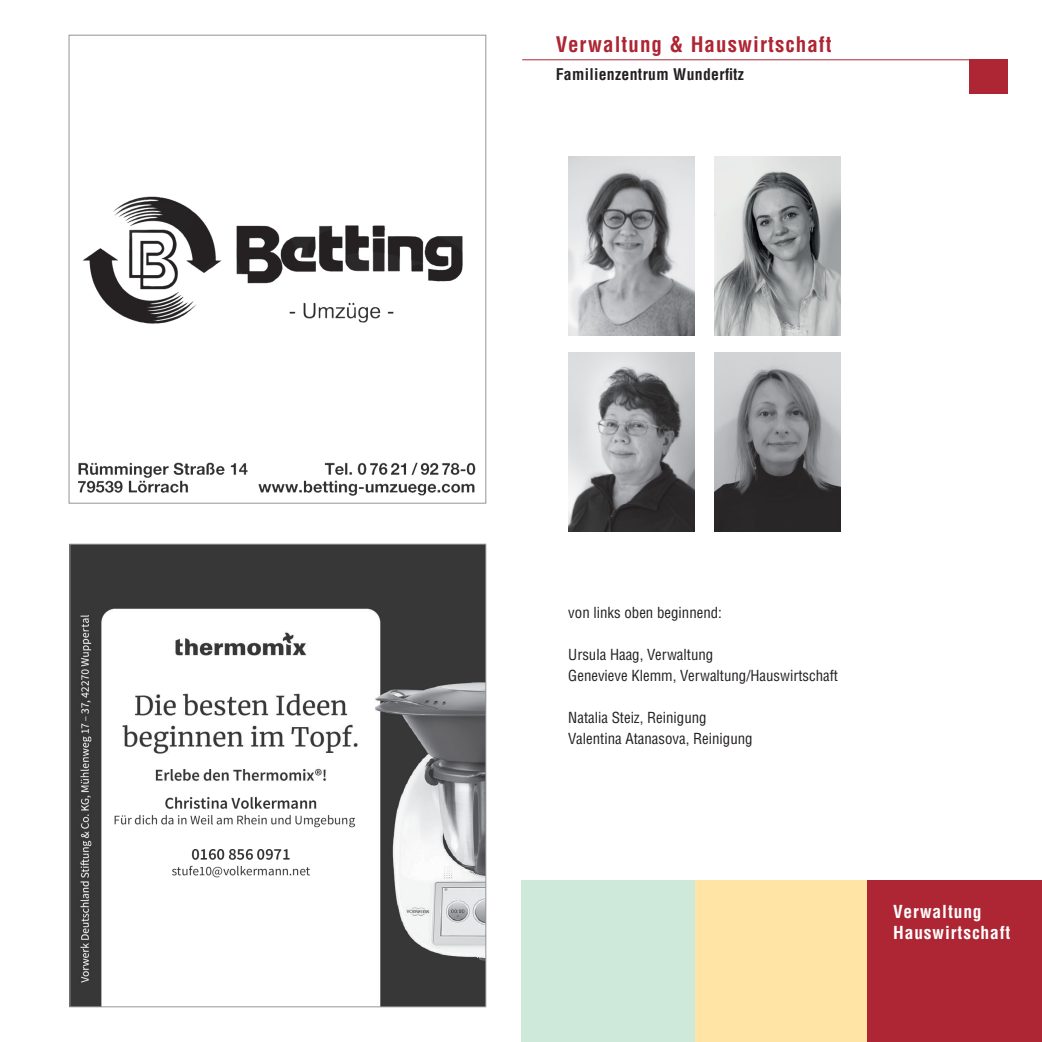
<style>
.page{position:relative;width:1042px;height:1042px;background:#fff}
.page>*{position:absolute;margin:0;border:0;box-sizing:border-box;transform-origin:0 0}
.t1{font:700 condensed 21px "Helvetica";letter-spacing:.05em;color:#ae2533}
.t2{font:700 condensed 17.5px/21px "Helvetica";letter-spacing:.05em;color:#fff}
.t3{font:700 condensed 15.75px "Helvetica";letter-spacing:.02em;color:#231f20}
.t4{font:condensed 14.88px/21px "Helvetica";color:#231f20}
</style>
<div class="page">
<img style="left:569px;top:353px;width:125px;height:178px">
<img style="left:569px;top:157px;width:125px;height:178px">
<img style="left:714px;top:157px;width:126px;height:178px">
<img style="left:714px;top:353px;width:126px;height:178px">
<div style="left:695px;top:881px;width:173px;height:161px;background:#ffe4a6"></div>
<div style="left:867px;top:881px;width:175px;height:161px;background:#ae2533"></div>
<div style="left:521px;top:881px;width:173px;height:161px;background:#cee8d9"></div>
<hr style="left:522px;top:59px;width:496px;height:1px;background:#ae2533">
<div style="left:969px;top:59px;width:49px;height:35px;background:#ae2533"></div>
<div style="left:1008px;top:0;width:34px;height:852px;background:#fff"></div>
<img style="left:78px;top:196px;width:398px;height:300px">
<img style="left:71px;top:546px;width:413px;height:459px">
<h1 class="t1" style="left:556px;top:31px;width:277px">Verwaltung &amp; Hauswirtschaft</h1>
<p class="t3" style="left:556px;top:64px;width:190px">Familienzentrum Wunderfitz</p>
<p class="t4" style="left:568px;top:602px;width:155px">von links oben beginnend:</p>
<p class="t4" style="left:568px;top:644px;width:271px">Ursula Haag, Verwaltung<br>Genevieve Klemm, Verwaltung/Hauswirtschaft</p>
<p class="t4" style="left:568px;top:707px;width:186px">Natalia Steiz, Reinigung<br>Valentina Atanasova, Reinigung</p>
<p class="t2" style="left:893px;top:900px;width:119px">Verwaltung<br>Hauswirtschaft</p>
</div>
